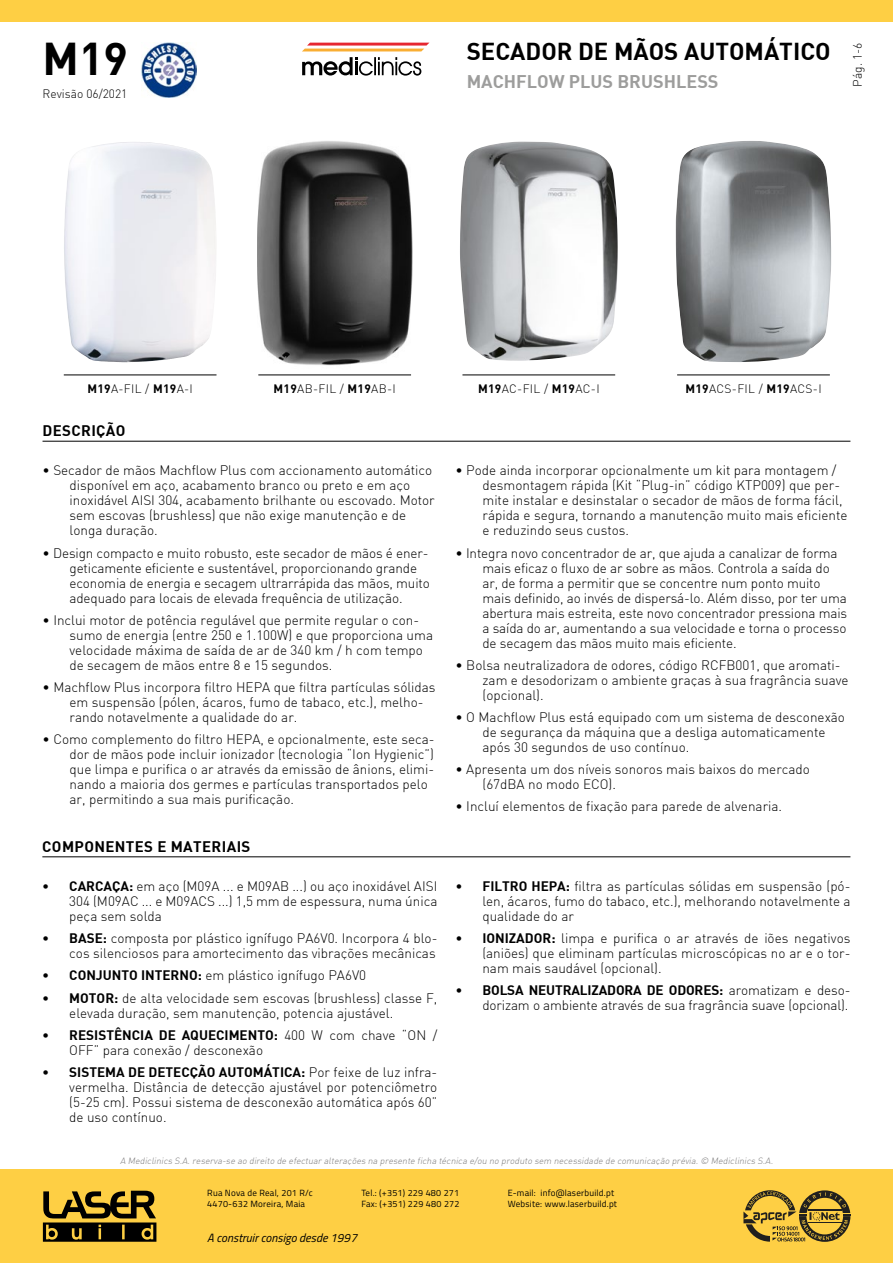
<style>
.page{position:relative;width:893px;height:1263px;background:#fff}
.page>*{position:absolute;margin:0;border:0;box-sizing:border-box;transform-origin:0 0}
.t1{font:700 45px "DI Nbek";color:#000}
.t2{font:700 24px "DI Nbek";color:#000}
.t3{font:700 18px "DI Nbek";color:#9d9d9c}
.t4{font:700 15px "DI Nbek";letter-spacing:.025em;color:#000}
.t5{font:300 13.5px/15px "DI Nbek";color:#000}
.t6{font:13.5px "DIN Bek";color:#000}
.t7{font:300 12px "DI Nbek";letter-spacing:.025em;color:#000}
.t8{font:italic 12px "Titillium";color:#000}
.t9{font:300 12px "DI Nbek";color:#000}
.t10{font:italic 300 9px "DI Nbek";color:#7c7b7b}
.t11{font:9px/10.8px "Titillium";letter-spacing:.025em;color:#000}
.s1{font-weight:700}
</style>
<div class="page">
<div style="left:0;top:0;width:893px;height:21px;background:#fecf44"></div>
<div style="left:1px;top:1169px;width:892px;height:94px;background:#fecf44"></div>
<svg style="left:43px;top:1191px;width:113px;height:51px"></svg>
<svg style="left:743px;top:1190px;width:107px;height:52px"></svg>
<svg style="left:302px;top:43px;width:127px;height:8px"></svg>
<svg style="left:302px;top:57px;width:119px;height:19px"></svg>
<hr style="left:43px;top:441px;width:807px;height:1px;background:#000">
<hr style="left:42px;top:856px;width:808px;height:1px;background:#000">
<img style="left:141px;top:43px;width:56px;height:55px">
<hr style="left:64px;top:375px;width:152px;height:1px;background:#000">
<img style="left:257px;top:141px;width:155px;height:225px">
<hr style="left:258px;top:375px;width:153px;height:1px;background:#000">
<img style="left:460px;top:142px;width:158px;height:219px">
<hr style="left:462px;top:375px;width:153px;height:1px;background:#000">
<img style="left:676px;top:141px;width:155px;height:221px">
<hr style="left:677px;top:375px;width:153px;height:1px;background:#000">
<h1 class="t1" style="left:43px;top:29px;width:87px">M19</h1>
<h2 class="t2" style="left:467px;top:35px;width:365px">SECADOR DE MÃOS AUTOMÁTICO</h2>
<p class="t9" style="left:43px;top:86px;width:86px">Revisão 06/2021</p>
<h3 class="t3" style="left:467px;top:70px;width:253px">MACHFLOW PLUS BRUSHLESS</h3>
<p class="t7" style="left:850px;top:87px;width:46px;rotate:-90deg">Pág. 1-6</p>
<p class="t7" style="left:87px;top:382px;width:107px"><span class="s1">M19</span>A-FIL / <span class="s1">M19</span>A-I</p>
<p class="t7" style="left:274px;top:382px;width:124px"><span class="s1">M19</span>AB-FIL / <span class="s1">M19</span>AB-I</p>
<p class="t7" style="left:478px;top:382px;width:123px"><span class="s1">M19</span>AC-FIL / <span class="s1">M19</span>AC-I</p>
<p class="t7" style="left:685px;top:382px;width:138px"><span class="s1">M19</span>ACS-FIL / <span class="s1">M19</span>ACS-I</p>
<p class="t4" style="left:43px;top:421px;width:85px">DESCRIÇÃO</p>
<p class="t5" style="left:70px;top:463px;width:367px;text-indent:-27px">• Secador de mãos Machflow Plus com accionamento automático disponível em aço, acabamento branco ou preto e em aço inoxidável AISI 304, acabamento brilhante ou escovado. Motor sem escovas (brushless) que não exige manutenção e de longa duração.</p>
<p class="t5" style="left:70px;top:545px;width:362px;text-indent:-27px">• Design compacto e muito robusto, este secador de mãos é ener&shy;geticamente eficiente e sustentável, proporcionando grande economia de energia e secagem ultrarrápida das mãos, muito adequado para locais de elevada frequência de utilização.</p>
<p class="t5" style="left:70px;top:612px;width:365px;text-indent:-27px">• Inclui motor de potência regulável que permite regular o con&shy;sumo de energia (entre 250 e 1.100W) e que proporciona uma velocidade máxima de saída de ar de 340 km / h com tempo de secagem de mãos entre 8 e 15 segundos.</p>
<p class="t5" style="left:70px;top:679px;width:368px;text-indent:-27px">• Machflow Plus incorpora filtro HEPA que filtra partículas sólidas em suspensão (pólen, ácaros, fumo de tabaco, etc.), melho&shy;rando notavelmente a qualidade do ar.</p>
<p class="t5" style="left:70px;top:732px;width:366px;text-indent:-27px">• Como complemento do filtro HEPA, e opcionalmente, este seca&shy;dor de mãos pode incluir ionizador (tecnologia “Ion Hygienic”) que limpa e purifica o ar através da emissão de ânions, elimi&shy;nando a maioria dos germes e partículas transportados pelo ar, permitindo a sua mais purificação.</p>
<p class="t4" style="left:42px;top:836px;width:210px">COMPONENTES E MATERIAIS</p>
<p class="t6" style="left:42px;top:877px;width:9px">¥</p>
<p class="t5" style="left:69px;top:878px;width:370px;text-align:justify"><span class="s1">CARCAÇA:</span> em aço (M09A ... e M09AB ...) ou aço inoxidável AISI 304 (M09AC ... e M09ACS ...) 1,5 mm de espessura, numa única peça sem solda</p>
<p class="t6" style="left:42px;top:930px;width:9px">¥</p>
<p class="t5" style="left:69px;top:931px;width:370px"><span class="s1">BASE:</span> composta por plástico ignífugo PA6V0. Incorpora 4 blo&shy;cos silenciosos para amortecimento das vibrações mecânicas</p>
<p class="t6" style="left:42px;top:967px;width:9px">¥</p>
<p class="t5" style="left:69px;top:968px;width:298px"><span class="s1">CONJUNTO INTERNO:</span> em plástico ignífugo PA6V0</p>
<p class="t6" style="left:42px;top:989px;width:9px">¥</p>
<p class="t5" style="left:69px;top:990px;width:370px"><span class="s1">MOTOR:</span> de alta velocidade sem escovas (brushless) classe F, elevada duração, sem manutenção, potencia ajustável.</p>
<p class="t6" style="left:42px;top:1026px;width:9px">¥</p>
<p class="t5" style="left:69px;top:1027px;width:370px"><span class="s1">RESISTÊNCIA DE AQUECIMENTO:</span> 400 W com chave “ON /<br>OFF” para conexão / desconexão</p>
<p class="t6" style="left:42px;top:1064px;width:9px">¥</p>
<p class="t5" style="left:69px;top:1064px;width:370px;text-align:justify"><span class="s1">SISTEMA DE DETECÇÃO AUTOMÁTICA:</span> Por feixe de luz infra&shy;vermelha. Distância de detecção ajustável por potenciômetro (5-25 cm). Possui sistema de desconexão automática após 60” de uso contínuo.</p>
<p class="t5" style="left:482px;top:463px;width:366px;text-indent:-27px">• Pode ainda incorporar opcionalmente um kit para montagem / desmontagem rápida (Kit “Plug-in” código KTP009) que per&shy;mite instalar e desinstalar o secador de mãos de forma fácil, rápida e segura, tornando a manutenção muito mais eficiente e reduzindo seus custos.</p>
<p class="t5" style="left:482px;top:545px;width:366px;text-indent:-27px">• Integra novo concentrador de ar, que ajuda a canalizar de forma mais eficaz o fluxo de ar sobre as mãos. Controla a saída do ar, de forma a permitir que se concentre num ponto muito mais definido, ao invés de dispersá-lo. Além disso, por ter uma abertura mais estreita, este novo concentrador pressiona mais a saída do ar, aumentando a sua velocidade e torna o processo de secagem das mãos muito mais eficiente.</p>
<p class="t5" style="left:482px;top:657px;width:368px;text-indent:-27px">• Bolsa neutralizadora de odores, código RCFB001, que aromati&shy;zam e desodorizam o ambiente graças à sua fragrância suave (opcional).</p>
<p class="t5" style="left:482px;top:709px;width:364px;text-indent:-27px">• O Machflow Plus está equipado com um sistema de desconexão de segurança da máquina que a desliga automaticamente após 30 segundos de uso contínuo.</p>
<p class="t5" style="left:482px;top:762px;width:329px;text-indent:-27px">• Apresenta um dos níveis sonoros mais baixos do mercado (67dBA no modo ECO).</p>
<p class="t5" style="left:455px;top:799px;width:328px">• Incluí elementos de fixação para parede de alvenaria.</p>
<p class="t6" style="left:455px;top:878px;width:9px">¥</p>
<p class="t5" style="left:482px;top:878px;width:370px;text-align:justify"><span class="s1">FILTRO HEPA:</span> filtra as partículas sólidas em suspensão (pó&shy;len, ácaros, fumo do tabaco, etc.), melhorando notavelmente a qualidade do ar</p>
<p class="t6" style="left:455px;top:930px;width:9px">¥</p>
<p class="t5" style="left:482px;top:931px;width:370px;text-align:justify"><span class="s1">IONIZADOR:</span> limpa e purifica o ar através de iões negativos (aniões) que eliminam partículas microscópicas no ar e o tor&shy;nam mais saudável (opcional).</p>
<p class="t6" style="left:455px;top:982px;width:9px">¥</p>
<p class="t5" style="left:482px;top:983px;width:370px"><span class="s1">BOLSA NEUTRALIZADORA DE ODORES:</span> aromatizam e deso&shy;dorizam o ambiente através de sua fragrância suave (opcional).</p>
<p class="t10" style="left:120px;top:1155px;width:656px">A Mediclinics S.A.reserva-se ao direito de efectuar alterações na presente ficha técnica e/ou no produto sem necessidade de comunicação prévia.© Mediclinics S.A.</p>
<p class="t11" style="left:207px;top:1187px;width:107px">Rua Nova de Real, 201 R/c<br>4470-632 Moreira, Maia</p>
<p class="t11" style="left:361px;top:1187px;width:100px">Tel.: (+351) 229 480 271<br>Fax: (+351) 229 480 272</p>
<p class="t11" style="left:508px;top:1187px;width:111px">E-mail: info@laserbuild.pt<br>Website: www.laserbuild.pt</p>
<p class="t8" style="left:207px;top:1229px;width:151px">A construir consigo desde 1997</p>
</div>
